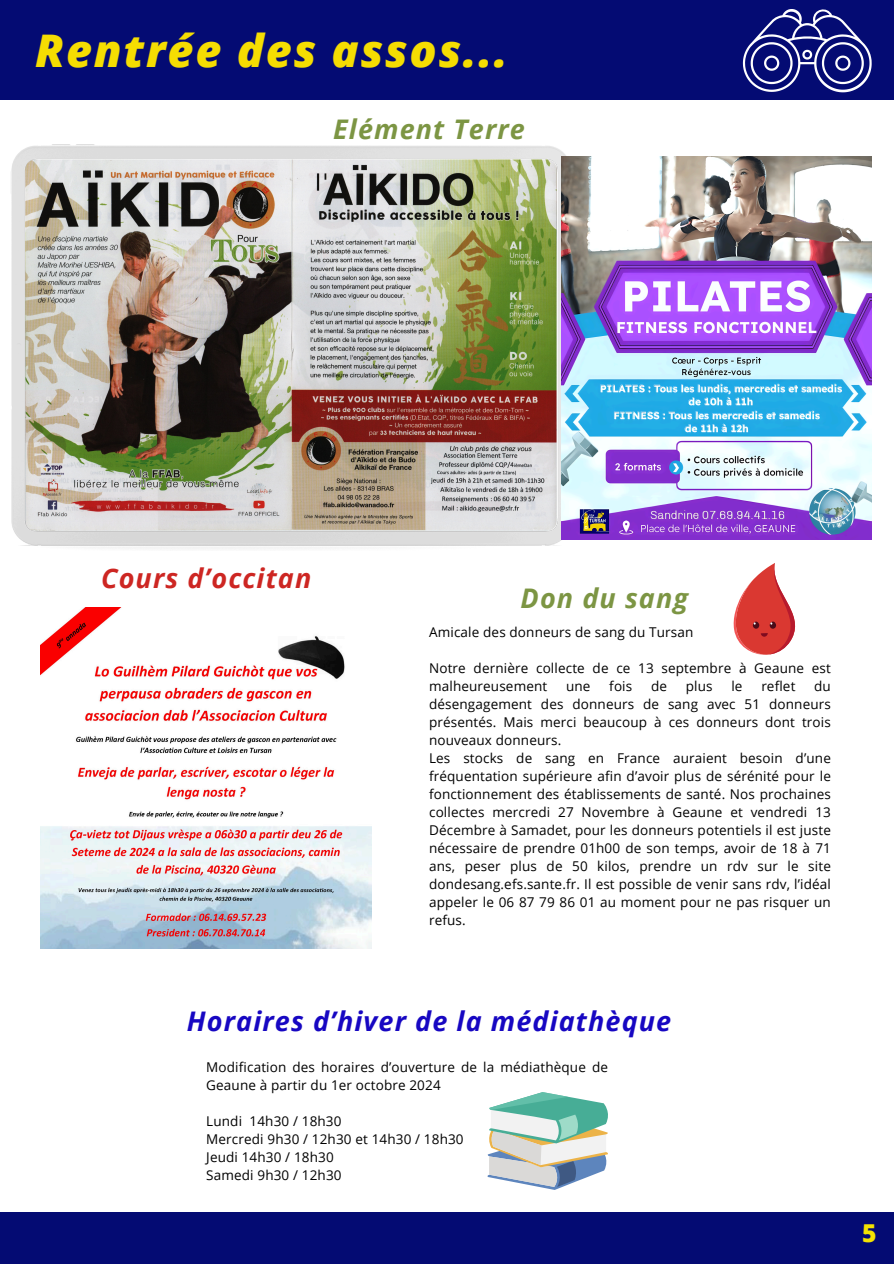
<style>
.page{position:relative;width:894px;height:1264px;background:#fff}
.page>*{position:absolute;margin:0;border:0;box-sizing:border-box;transform-origin:0 0}
.t1{font:italic 800 45px "Open Sans";letter-spacing:.04em;color:#f5dd02}
.t2{font:italic 700 27px "Open Sans";letter-spacing:.04em;color:#1707c2}
.t3{font:italic 700 27px "Open Sans";letter-spacing:.04em;color:#7c9543}
.t4{font:italic 700 27px "Open Sans";letter-spacing:.04em;color:#cd2622}
.t5{font:800 24.6px "Open Sans";color:#f4e301}
.t6{font:13.5px/18px "Open Sans";letter-spacing:.01em;color:#000}
</style>
<div class="page">
<div style="left:0;top:0;width:893px;height:99px;background:#040b73"></div>
<div style="left:0;top:1211px;width:893px;height:52px;background:#040b73"></div>
<svg style="left:742px;top:9px;width:129px;height:83px"></svg>
<img style="left:41px;top:607px;width:330px;height:341px">
<img style="left:11px;top:145px;width:559px;height:404px">
<img style="left:561px;top:156px;width:310px;height:383px">
<svg style="left:487px;top:1092px;width:120px;height:97px"></svg>
<svg style="left:733px;top:563px;width:63px;height:92px"></svg>
<h2 class="t1" style="left:35px;top:19px;width:474px">Rentrée des assos...</h2>
<p class="t3" style="left:333px;top:110px;width:193px">Elément Terre</p>
<p class="t4" style="left:101px;top:559px;width:212px">Cours d’occitan</p>
<h2 class="t3" style="left:520px;top:579px;width:169px">Don du sang</h2>
<p class="t6" style="left:429px;top:622px;width:266px">Amicale des donneurs de sang du Tursan</p>
<p class="t6" style="left:429px;top:658px;width:403px">Notre dernière collecte de ce 13 septembre à Geaune est malheureusement</p>
<p class="t6" style="left:566px;top:676px;width:26px">une</p>
<p class="t6" style="left:609px;top:676px;width:24px">fois</p>
<p class="t6" style="left:651px;top:676px;width:17px">de</p>
<p class="t6" style="left:685px;top:676px;width:28px">plus</p>
<p class="t6" style="left:731px;top:676px;width:13px">le</p>
<p class="t6" style="left:761px;top:676px;width:36px">reflet</p>
<p class="t6" style="left:429px;top:676px;width:403px;text-align:justify;text-indent:385px">du désengagement des donneurs de sang avec 51 donneurs présentés. Mais merci beaucoup à ces donneurs dont trois nouveaux donneurs.</p>
<p class="t6" style="left:429px;top:748px;width:403px;text-align:justify">Les stocks de sang en France auraient besoin d’une fréquentation supérieure afin d’avoir plus de sérénité pour le fonctionnement des établissements de santé. Nos prochaines collectes mercredi 27 Novembre à Geaune et vendredi 13<br>Décembre à Samadet, pour les donneurs potentiels il est juste nécessaire de prendre 01h00 de son temps, avoir de 18 à 71 ans, peser plus de 50 kilos, prendre un rdv sur le site dondesang.efs.sante.fr. Il est possible de venir sans rdv, l’idéal appeler le 06 87 79 86 01 au moment pour ne pas risquer un refus.</p>
<p class="t2" style="left:187px;top:1001px;width:485px">Horaires d’hiver de la médiathèque</p>
<p class="t6" style="left:206px;top:1058px;width:403px">Modification des horaires d’ouverture de la médiathèque de<br>Geaune à partir du 1er octobre 2024</p>
<p class="t6" style="left:206px;top:1112px;width:137px">Lundi 14h30 / 18h30</p>
<p class="t6" style="left:206px;top:1130px;width:259px">Mercredi 9h30 / 12h30 et 14h30 / 18h30</p>
<h2 class="t6" style="left:206px;top:1148px;width:129px">Jeudi 14h30 / 18h30</h2>
<p class="t6" style="left:206px;top:1166px;width:137px">Samedi 9h30 / 12h30</p>
<p class="t5" style="left:862px;top:1215px;width:16px">5</p>
</div>
